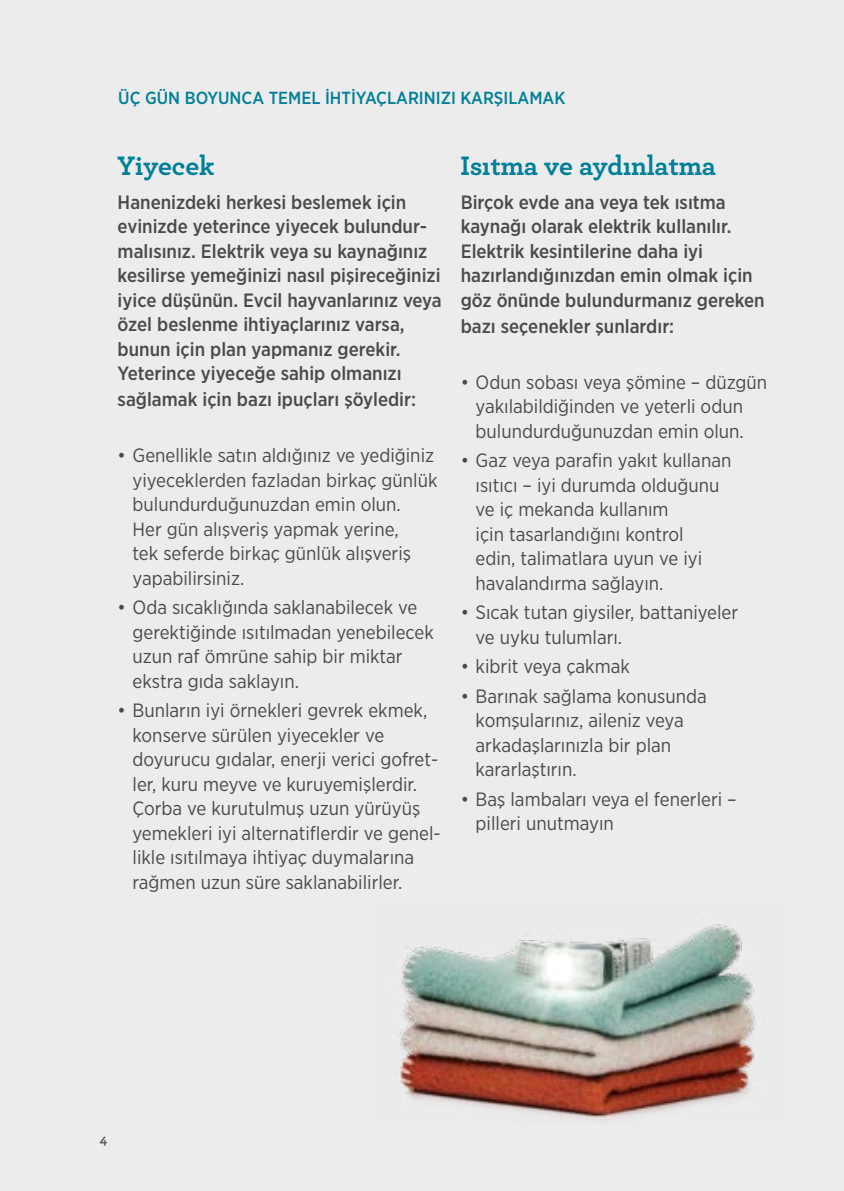
<style>
.page{position:relative;width:844px;height:1191px;background:#fff}
.page>*{position:absolute;margin:0;border:0;box-sizing:border-box;transform-origin:0 0}
.t1{font:700 28px "Archer Apollo Display";letter-spacing:.015em;color:#008098}
.t2{font:19.25px/24.5px "Gotham Narrow";color:#4a4a49}
.t3{font:500 19.25px/24.5px "Gotham Narrow";color:#4a4a49}
.t4{font:500 17.5px "Gotham Narrow";color:#008098}
.t5{font:700 14px "Archer Apollo Display";color:#575756}
</style>
<div class="page">
<div style="left:0;top:0;width:843px;height:1191px;background:#ececec"></div>
<img style="left:397px;top:924px;width:359px;height:196px">
<p class="t4" style="left:118px;top:86px;width:448px">ÜÇ GÜN BOYUNCA TEMEL İHTİYAÇLARINIZI KARŞILAMAK</p>
<h1 class="t1" style="left:118px;top:144px;width:98px">Yiyecek</h1>
<p class="t3" style="left:118px;top:189px;width:325px">Hanenizdeki herkesi beslemek için evinizde yeterince yiyecek bulundur&shy;malısınız. Elektrik veya su kaynağınız kesilirse yemeğinizi nasıl pişireceğinizi iyice düşünün. Evcil hayvanlarınız veya özel beslenme ihtiyaçlarınız varsa, bunun için plan yapmanız gerekir.<br>Yeterince yiyeceğe sahip olmanızı</p>
<p class="t3" style="left:118px;top:387px;width:300px">sağlamak için bazı ipuçları şöyledir:</p>
<p class="t2" style="left:132px;top:443px;width:306px;text-indent:-15px">• Genellikle satın aldığınız ve yediğiniz yiyeceklerden fazladan birkaç günlük bulundurduğunuzdan emin olun.<br>Her gün alışveriş yapmak yerine,<br>tek seferde birkaç günlük alışveriş yapabilirsiniz.</p>
<p class="t2" style="left:132px;top:595px;width:303px;text-indent:-15px">• Oda sıcaklığında saklanabilecek ve gerektiğinde ısıtılmadan yenebilecek uzun raf ömrüne sahip bir miktar ekstra gıda saklayın.</p>
<p class="t2" style="left:132px;top:698px;width:309px;text-indent:-15px">• Bunların iyi örnekleri gevrek ekmek, konserve sürülen yiyecekler ve doyurucu gıdalar, enerji verici gofret&shy;ler, kuru meyve ve kuruyemişlerdir.<br>Çorba ve kurutulmuş uzun yürüyüş yemekleri iyi alternatiflerdir ve genel&shy;likle ısıtılmaya ihtiyaç duymalarına rağmen uzun süre saklanabilirler.</p>
<h1 class="t1" style="left:460px;top:144px;width:256px">Isıtma ve aydınlatma</h1>
<p class="t3" style="left:460px;top:189px;width:305px">Birçok evde ana veya tek ısıtma kaynağı olarak elektrik kullanılır.<br>Elektrik kesintilerine daha iyi hazırlandığınızdan emin olmak için göz önünde bulundurmanız gereken</p>
<p class="t3" style="left:460px;top:314px;width:215px">bazı seçenekler şunlardır:</p>
<p class="t2" style="left:460px;top:369px;width:308px;text-align:center">• Odun sobası veya şömine – düzgün yakılabildiğinden ve yeterli odun bulundurduğunuzdan emin olun.</p>
<p class="t2" style="left:475px;top:448px;width:257px;text-indent:-15px">• Gaz veya parafin yakıt kullanan ısıtıcı – iyi durumda olduğunu ve iç mekanda kullanım<br>için tasarlandığını kontrol<br>edin, talimatlara uyun ve iyi havalandırma sağlayın.</p>
<p class="t2" style="left:475px;top:600px;width:264px;text-indent:-15px">• Sıcak tutan giysiler, battaniyeler ve uyku tulumları.</p>
<p class="t2" style="left:460px;top:654px;width:171px">• kibrit veya çakmak</p>
<p class="t2" style="left:475px;top:683px;width:233px;text-indent:-15px">• Barınak sağlama konusunda komşularınız, aileniz veya arkadaşlarınızla bir plan kararlaştırın.</p>
<p class="t2" style="left:475px;top:786px;width:262px;text-indent:-15px">• Baş lambaları veya el fenerleri – pilleri unutmayın</p>
<p class="t5" style="left:99px;top:1128px;width:9px">4</p>
</div>
